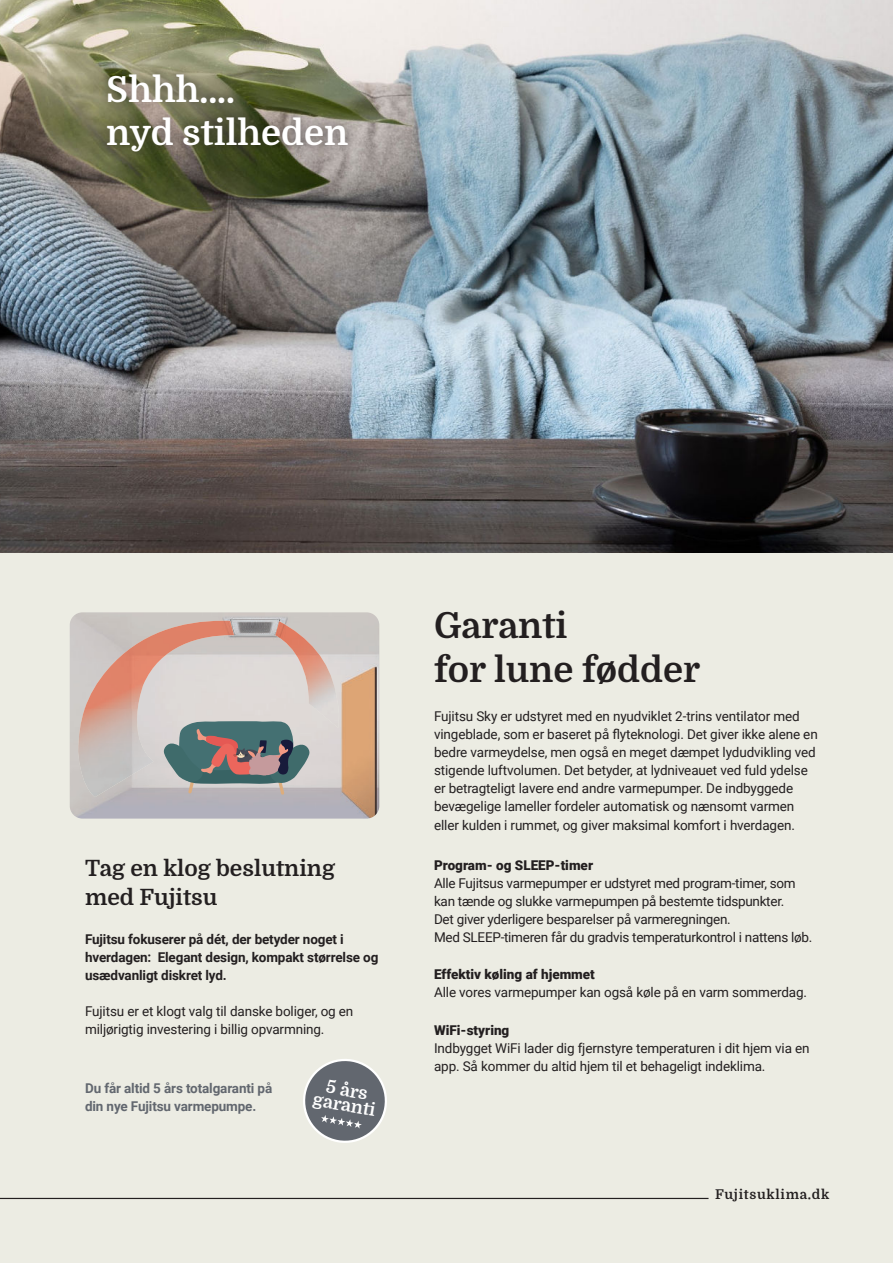
<style>
.page{position:relative;width:893px;height:1263px;background:#ecece3}
.page>*{position:absolute;margin:0;border:0;box-sizing:border-box;transform-origin:0 0}
.t1{font:700 36px/43.2px "Domine";color:#fff}
.t2{font:700 36px/43.2px "Domine";color:#231f20}
.t3{font:700 22.5px/28.5px "Domine";color:#231f20}
.t4{font:700 18px/15px "Domine";color:#fff;text-align:center}
.t5{font:13.5px/18px "Roboto";letter-spacing:-.01em;color:#231f20}
.t6{font:700 13.5px/18px "Roboto";letter-spacing:-.01em;color:#231f20}
.t7{font:900 13.5px "Roboto";color:#231f20}
.t8{font:700 13.5px/18px "Roboto";letter-spacing:-.01em;color:#62676f}
.t9{font:700 13.5px "Domine";letter-spacing:.05em;color:#231f20}
</style>
<div class="page">
<img style="left:0;top:0;width:893px;height:553px">
<img style="left:0;top:0;width:1px;height:551px">
<hr style="left:0;top:1198px;width:708px;height:1px;background:#231f20">
<div style="left:99px;top:65px;width:257px;height:95px;background:#231f20;opacity:.5"></div>
<svg style="left:303px;top:1059px;width:84px;height:84px"></svg>
<img style="left:70px;top:612px;width:309px;height:207px">
<img style="left:275px;top:621px;width:65px;height:107px">
<img style="left:85px;top:621px;width:149px;height:88px">
<img style="left:78px;top:709px;width:76px;height:88px">
<svg style="left:163px;top:721px;width:147px;height:74px;background:#828889"></svg>
<h1 class="t1" style="left:106px;top:68px;width:244px">Shhh....<br>nyd stilheden</h1>
<h2 class="t3" style="left:85px;top:855px;width:251px">Tag en klog beslutning med Fujitsu</h2>
<p class="t6" style="left:85px;top:931px;width:295px">Fujitsu fokuserer på dét, der betyder noget i hverdagen: Elegant design, kompakt størrelse og usædvanligt diskret lyd.</p>
<p class="t5" style="left:85px;top:1003px;width:270px">Fujitsu er et klogt valg til danske boliger, og en miljørigtig investering i billig opvarmning.</p>
<p class="t8" style="left:85px;top:1080px;width:189px">Du får altid 5 års totalgaranti på din nye Fujitsu varmepumpe.</p>
<h3 class="t4" style="left:317px;top:1077px;width:65px;rotate:10deg">5 års garanti</h3>
<h1 class="t2" style="left:434px;top:605px;width:268px">Garanti<br>for lune fødder</h1>
<p class="t5" style="left:434px;top:708px;width:385px">Fujitsu Sky er udstyret med en nyudviklet 2-trins ventilator med vingeblade, som er baseret på flyteknologi. Det giver ikke alene en bedre varmeydelse, men også en meget dæmpet lydudvikling ved stigende luftvolumen. Det betyder, at lydniveauet ved fuld ydelse er betragteligt lavere end andre varmepumper. De indbyggede bevægelige lameller fordeler automatisk og nænsomt varmen</p>
<p class="t5" style="left:434px;top:817px;width:362px">eller kulden i rummet, og giver maksimal komfort i hverdagen.</p>
<p class="t7" style="left:434px;top:859px;width:161px">Program- og SLEEP-timer</p>
<p class="t5" style="left:434px;top:875px;width:380px">Alle Fujitsus varmepumper er udstyret med program-timer, som kan tænde og slukke varmepumpen på bestemte tidspunkter.<br>Det giver yderligere besparelser på varmeregningen.<br>Med SLEEP-timeren får du gradvis temperaturkontrol i nattens løb.</p>
<p class="t7" style="left:434px;top:969px;width:162px">Effektiv køling af hjemmet</p>
<p class="t5" style="left:434px;top:984px;width:374px">Alle vores varmepumper kan også køle på en varm sommerdag.</p>
<p class="t7" style="left:434px;top:1024px;width:77px">WiFi-styring</p>
<p class="t5" style="left:434px;top:1040px;width:377px">Indbygget WiFi lader dig fjernstyre temperaturen i dit hjem via en app. Så kommer du altid hjem til et behageligt indeklima.</p>
<p class="t9" style="left:715px;top:1187px;width:116px">Fujitsuklima.dk</p>
</div>
